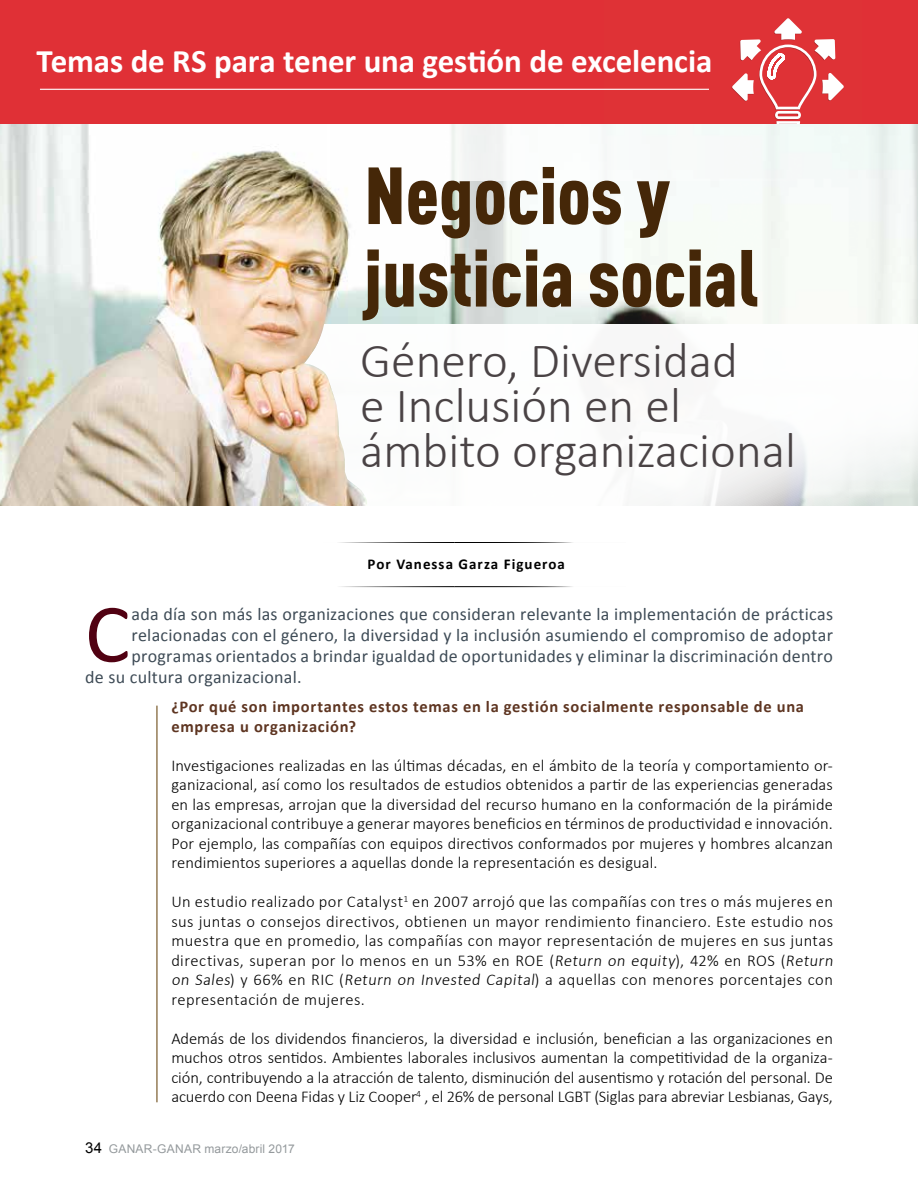
<style>
.page{position:relative;width:918px;height:1188px;background:#fff}
.page>*{position:absolute;margin:0;border:0;box-sizing:border-box;transform-origin:0 0}
.t1{font:84.15px "Calibri";color:#510112}
.t2{font:900 79.5px/82.5px "DIN Cond";color:#452708}
.t3{font:300 49.5px/45px "Calibri";color:#4a4345}
.t4{font:700 33px "Calibri";letter-spacing:-.005em;color:#fff}
.t5{font:18px "Calibri";letter-spacing:.015em;color:#3e4b56}
.t6{font:300 16.5px/19.5px "Calibri";letter-spacing:.005em;color:#000;text-align:justify}
.t7{font:700 16.5px/19.5px "Calibri";letter-spacing:.04em;color:#5e3521}
.t8{font:700 15px "Calibri";letter-spacing:.07em;color:#000}
.t9{font:12px "Arial";letter-spacing:.02em;color:#94999c}
.s1{font-size:15px;color:#000}
</style>
<div class="page">
<img style="left:0;top:124px;width:235px;height:382px">
<img style="left:235px;top:124px;width:683px;height:200px">
<div style="left:327px;top:26px;width:523px;height:155px;background:#f8fbf9"></div>
<hr style="left:322px;top:542px;width:133px;height:1px;background:#000">
<hr style="left:455px;top:542px;width:171px;height:1px;background:#000">
<hr style="left:322px;top:586px;width:133px;height:1px;background:#000">
<hr style="left:455px;top:586px;width:171px;height:1px;background:#000">
<img style="left:223px;top:324px;width:144px;height:182px">
<img style="left:256px;top:271px;width:71px;height:97px">
<hr style="left:157px;top:706px;width:1px;height:396px;background:#5e3a00">
<div style="left:0;top:0;width:918px;height:124px;background:#e03036"></div>
<svg style="left:731px;top:18px;width:113px;height:106px"></svg>
<hr style="left:40px;top:89px;width:669px;height:1px;background:#fff">
<h3 class="t4" style="left:37px;top:40px;width:677px">Temas de RS para tener una gestión de excelencia</h3>
<h2 class="t2" style="left:364px;top:152px;width:396px">Negocios y justicia social</h2>
<h3 class="t3" style="left:360px;top:342px;width:437px">Género, Diversidad<br>e Inclusión en el ámbito organizacional</h3>
<p class="t8" style="left:368px;top:554px;width:199px">Por Vanessa Garza Figueroa</p>
<h1 class="t1" style="left:85px;top:582px;width:46px">C</h1>
<p class="t5" style="left:132px;top:603px;width:703px">ada día son más las organizaciones que consideran relevante la implementación de prácticas</p>
<p class="t5" style="left:132px;top:624px;width:703px">relacionadas con el género, la diversidad y la inclusión asumiendo el compromiso de adoptar</p>
<p class="t5" style="left:132px;top:645px;width:703px">programas orientados a brindar igualdad de oportunidades y eliminar la discriminación dentro</p>
<p class="t5" style="left:85px;top:666px;width:218px">de su cultura organizacional.</p>
<p class="t7" style="left:171px;top:697px;width:634px">¿Por qué son importantes estos temas en la gestión socialmente responsable de una empresa u organización?</p>
<p class="t6" style="left:171px;top:757px;width:663px">Investigaciones realizadas en las últimas décadas, en el ámbito de la teoría y comportamiento or&shy;ganizacional, así como los resultados de estudios obtenidos a partir de las experiencias generadas en las empresas, arrojan que la diversidad del recurso humano en la conformación de la pirámide organizacional contribuye a generar mayores beneficios en términos de productividad e innovación.<br>Por ejemplo, las compañías con equipos directivos conformados por mujeres y hombres alcanzan rendimientos superiores a aquellas donde la representación es desigual.</p>
<p class="t6" style="left:171px;top:893px;width:665px">Un estudio realizado por Catalyst<sup>1</sup> en 2007 arrojó que las compañías con tres o más mujeres en sus juntas o consejos directivos, obtienen un mayor rendimiento financiero. Este estudio nos muestra que en promedio, las compañías con mayor representación de mujeres en sus juntas directivas, superan por lo menos en un 53% en ROE (Return on equity), 42% en ROS (Return on Sales) y 66% en RIC (Return on Invested Capital) a aquellas con menores porcentajes con representación de mujeres.</p>
<p class="t6" style="left:171px;top:1030px;width:663px">Además de los dividendos financieros, la diversidad e inclusión, benefician a las organizaciones en muchos otros sentidos. Ambientes laborales inclusivos aumentan la competitividad de la organiza&shy;ción, contribuyendo a la atracción de talento, disminución del ausentismo y rotación del personal. De acuerdo con Deena Fidas y Liz Cooper<sup>4</sup> , el 26% de personal LGBT (Siglas para abreviar Lesbianas, Gays,</p>
<p class="t9" style="left:85px;top:1142px;width:211px"><span class="s1">34</span> GANAR-GANAR marzo/abril 2017</p>
</div>
